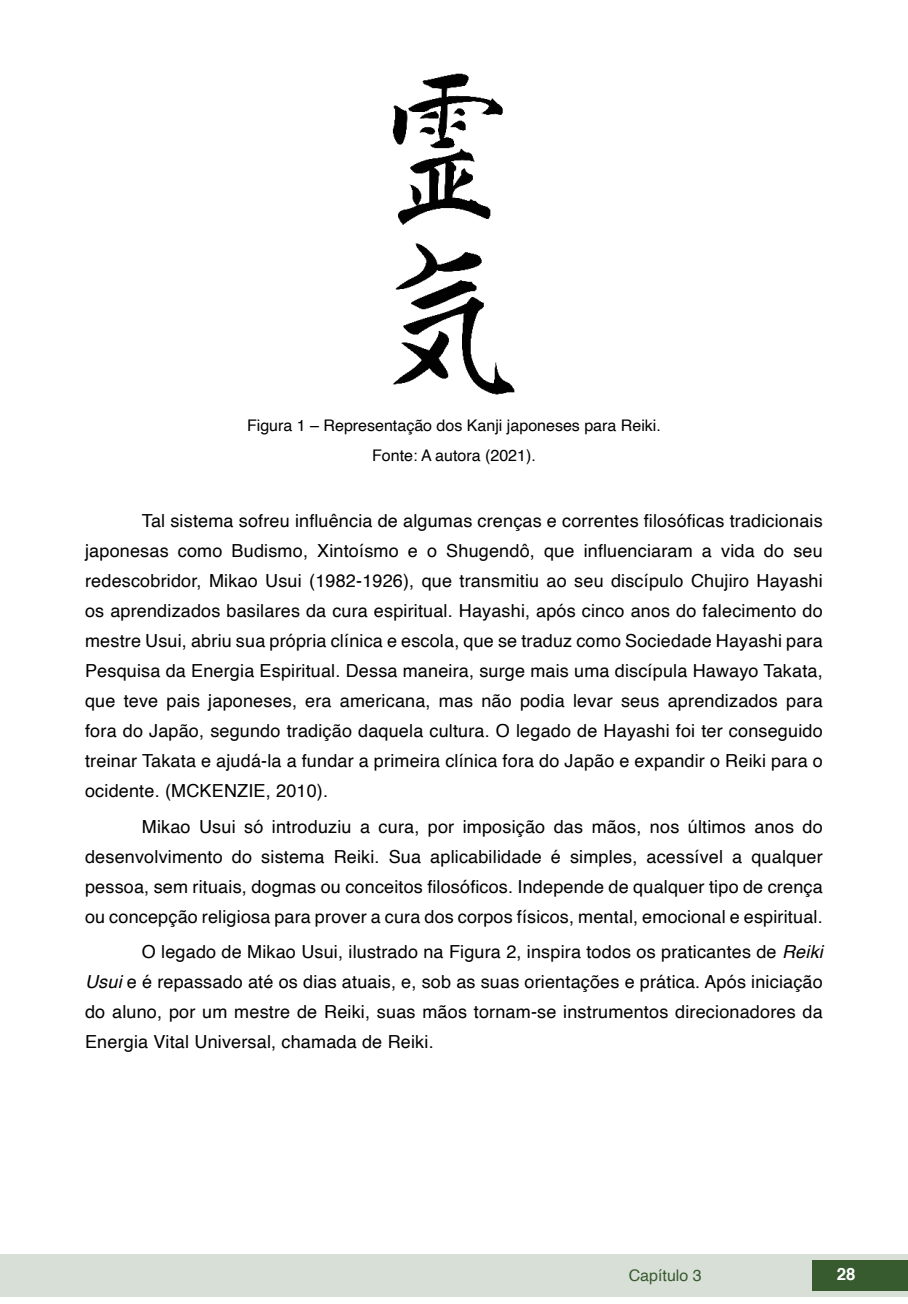
<style>
.page{position:relative;width:908px;height:1304px;background:#fff}
.page>*{position:absolute;margin:0;border:0;box-sizing:border-box;transform-origin:0 0}
.txt{font:18px/30px "Helvetica";letter-spacing:.01em;color:#000;text-align:justify}
.t1{font:700 16.8px "Helvetica";color:#fff}
.imagens_graf_tab{font:16px "Helvetica";color:#000}
.t2{font:16px "Helvetica";color:#375a2f}
.s1{font-style:italic}
</style>
<div class="page">
<div style="left:0;top:1254px;width:906px;height:43px;background:#d8dfd6"></div>
<div style="left:812px;top:1261px;width:95px;height:30px;background:#375a2f"></div>
<img style="left:392px;top:74px;width:123px;height:321px">
<p class="imagens_graf_tab" style="left:247px;top:413px;width:415px">Figura 1 – Representação dos Kanji japoneses para Reiki.</p>
<p class="imagens_graf_tab" style="left:372px;top:443px;width:165px">Fonte: A autora (2021).</p>
<p class="txt" style="left:85px;top:506px;width:738px;text-indent:57px">Tal sistema sofreu influência de algumas crenças e correntes filosóficas tradicionais japonesas como Budismo, Xintoísmo e o Shugendô, que influenciaram a vida do seu redescobridor, Mikao Usui (1982-1926), que transmitiu ao seu discípulo Chujiro Hayashi os aprendizados basilares da cura espiritual. Hayashi, após cinco anos do falecimento do mestre Usui, abriu sua própria clínica e escola, que se traduz como Sociedade Hayashi para Pesquisa da Energia Espiritual. Dessa maneira, surge mais uma discípula Hawayo Takata, que teve pais japoneses, era americana, mas não podia levar seus aprendizados para fora do Japão, segundo tradição daquela cultura. O legado de Hayashi foi ter conseguido treinar Takata e ajudá-la a fundar a primeira clínica fora do Japão e expandir o Reiki para o ocidente. (MCKENZIE, 2010).</p>
<p class="txt" style="left:85px;top:812px;width:738px;text-indent:57px">Mikao Usui só introduziu a cura, por imposição das mãos, nos últimos anos do desenvolvimento do sistema Reiki. Sua aplicabilidade é simples, acessível a qualquer pessoa, sem rituais, dogmas ou conceitos filosóficos. Independe de qualquer tipo de crença ou concepção religiosa para prover a cura dos corpos físicos, mental, emocional e espiritual.</p>
<p class="txt" style="left:85px;top:937px;width:738px;text-indent:57px">O legado de Mikao Usui, ilustrado na Figura 2, inspira todos os praticantes de <span class="s1">Reiki Usui</span> e é repassado até os dias atuais, e, sob as suas orientações e prática. Após iniciação do aluno, por um mestre de Reiki, suas mãos tornam-se instrumentos direcionadores da Energia Vital Universal, chamada de Reiki.</p>
<p class="t2" style="left:628px;top:1263px;width:74px">Capítulo 3</p>
<p class="t1" style="left:836px;top:1261px;width:20px">28</p>
</div>
